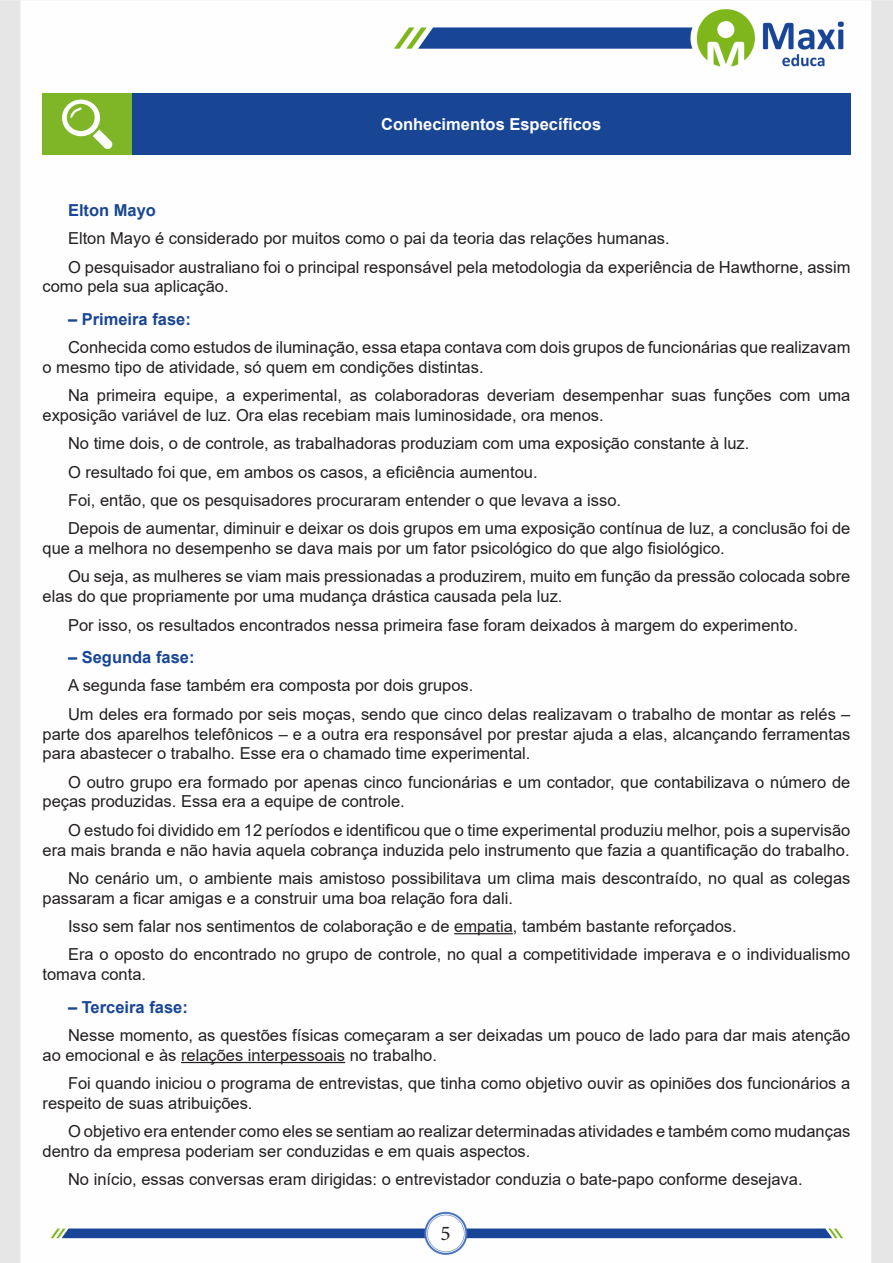
<style>
.page{position:relative;width:893px;height:1263px;background:#fff}
.page>*{position:absolute;margin:0;border:0;box-sizing:border-box;transform-origin:0 0}
.t1{font:21px "Minion Pro";color:#231f20}
.No_Spacing{font:16.5px/19.8px "Arial";color:#231f20}
.No_Spacing-2{font:700 16.5px "Arial";color:#184695}
.Titulo_de_Caixa{font:700 16.5px "Arial";color:#fff}
</style>
<div class="page">
<img style="left:0;top:0;width:893px;height:1263px">
<hr style="left:454px;top:933px;width:59px;height:1px;background:#231f20">
<hr style="left:181px;top:1062px;width:164px;height:1px;background:#231f20">
<div style="left:43px;top:94px;width:89px;height:61px;background:#7fb628"></div>
<div style="left:132px;top:94px;width:718px;height:61px;background:#184695"></div>
<svg style="left:62px;top:100px;width:51px;height:49px"></svg>
<p class="Titulo_de_Caixa" style="left:381px;top:113px;width:222px">Conhecimentos Específicos</p>
<p class="No_Spacing-2" style="left:68px;top:198px;width:90px">Elton Mayo</p>
<p class="No_Spacing" style="left:68px;top:228px;width:603px">Elton Mayo é considerado por muitos como o pai da teoria das relações humanas.</p>
<p class="No_Spacing" style="left:43px;top:257px;width:809px;text-indent:26px">O pesquisador australiano foi o principal responsável pela metodologia da experiência de Hawthorne, assim como pela sua aplicação.</p>
<p class="No_Spacing-2" style="left:68px;top:307px;width:124px">– Primeira fase:</p>
<p class="No_Spacing" style="left:43px;top:337px;width:809px;text-indent:26px">Conhecida como estudos de iluminação, essa etapa contava com dois grupos de funcionárias que realizavam o mesmo tipo de atividade, só quem em condições distintas.</p>
<p class="No_Spacing" style="left:43px;top:385px;width:809px;text-indent:26px">Na primeira equipe, a experimental, as colaboradoras deveriam desempenhar suas funções com uma exposição variável de luz. Ora elas recebiam mais luminosidade, ora menos.</p>
<p class="No_Spacing" style="left:68px;top:434px;width:683px">No time dois, o de controle, as trabalhadoras produziam com uma exposição constante à luz.</p>
<p class="No_Spacing" style="left:68px;top:462px;width:471px">O resultado foi que, em ambos os casos, a eficiência aumentou.</p>
<p class="No_Spacing" style="left:68px;top:490px;width:555px">Foi, então, que os pesquisadores procuraram entender o que levava a isso.</p>
<p class="No_Spacing" style="left:43px;top:518px;width:809px;text-indent:26px">Depois de aumentar, diminuir e deixar os dois grupos em uma exposição contínua de luz, a conclusão foi de que a melhora no desempenho se dava mais por um fator psicológico do que algo fisiológico.</p>
<p class="No_Spacing" style="left:43px;top:567px;width:809px;text-indent:26px">Ou seja, as mulheres se viam mais pressionadas a produzirem, muito em função da pressão colocada sobre elas do que propriamente por uma mudança drástica causada pela luz.</p>
<p class="No_Spacing" style="left:68px;top:615px;width:731px">Por isso, os resultados encontrados nessa primeira fase foram deixados à margem do experimento.</p>
<p class="No_Spacing-2" style="left:68px;top:646px;width:128px">– Segunda fase:</p>
<p class="No_Spacing" style="left:68px;top:676px;width:407px">A segunda fase também era composta por dois grupos.</p>
<p class="No_Spacing" style="left:43px;top:704px;width:809px;text-align:justify;text-indent:26px">Um deles era formado por seis moças, sendo que cinco delas realizavam o trabalho de montar as relés – parte dos aparelhos telefônicos – e a outra era responsável por prestar ajuda a elas, alcançando ferramentas para abastecer o trabalho. Esse era o chamado time experimental.</p>
<p class="No_Spacing" style="left:43px;top:772px;width:809px;text-indent:26px">O outro grupo era formado por apenas cinco funcionárias e um contador, que contabilizava o número de peças produzidas. Essa era a equipe de controle.</p>
<p class="No_Spacing" style="left:43px;top:820px;width:809px;text-align:right">O estudo foi dividido em 12 períodos e identificou que o time experimental produziu melhor, pois a supervisão era mais branda e não havia aquela cobrança induzida pelo instrumento que fazia a quantificação do trabalho.</p>
<p class="No_Spacing" style="left:43px;top:868px;width:809px;text-indent:26px">No cenário um, o ambiente mais amistoso possibilitava um clima mais descontraído, no qual as colegas passaram a ficar amigas e a construir uma boa relação fora dali.</p>
<p class="No_Spacing" style="left:68px;top:916px;width:670px">Isso sem falar nos sentimentos de colaboração e de empatia, também bastante reforçados.</p>
<p class="No_Spacing" style="left:43px;top:944px;width:809px;text-indent:26px">Era o oposto do encontrado no grupo de controle, no qual a competitividade imperava e o individualismo tomava conta.</p>
<p class="No_Spacing-2" style="left:68px;top:995px;width:121px">– Terceira fase:</p>
<p class="No_Spacing" style="left:43px;top:1025px;width:809px;text-indent:26px">Nesse momento, as questões físicas começaram a ser deixadas um pouco de lado para dar mais atenção ao emocional e às relações interpessoais no trabalho.</p>
<p class="No_Spacing" style="left:43px;top:1073px;width:809px;text-indent:26px">Foi quando iniciou o programa de entrevistas, que tinha como objetivo ouvir as opiniões dos funcionários a respeito de suas atribuições.</p>
<p class="No_Spacing" style="left:43px;top:1121px;width:809px;text-indent:26px">O objetivo era entender como eles se sentiam ao realizar determinadas atividades e também como mudanças dentro da empresa poderiam ser conduzidas e em quais aspectos.</p>
<p class="No_Spacing" style="left:68px;top:1169px;width:736px">No início, essas conversas eram dirigidas: o entrevistador conduzia o bate-papo conforme desejava.</p>
<p class="t1" style="left:440px;top:1219px;width:12px">5</p>
</div>
